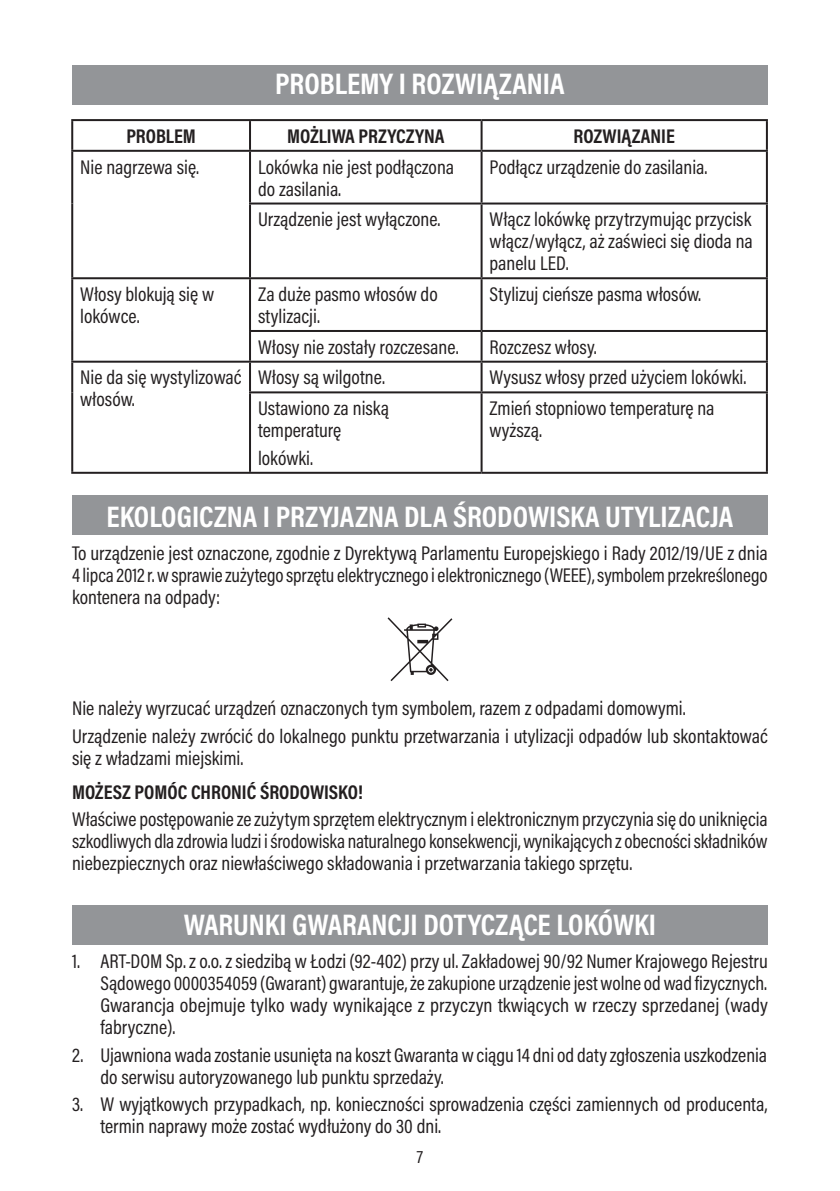
<style>
.page{position:relative;width:840px;height:1191px;background:#fff}
.page>*{position:absolute;margin:0;border:0;box-sizing:border-box;transform-origin:0 0}
.naglowek{font:700 30px "Acumin Pro Cond";color:#fff}
.txt02_mały{font:20px/22px "Acumin Pro Cond";color:#231f20}
.Należy01{font:700 20px "Acumin Pro Cond";color:#231f20}
.t1{font:18px "Acumin Pro Cond";color:#231f20}
</style>
<div class="page">
<div style="left:72px;top:495px;width:695px;height:40px;background:#939598"></div>
<div style="left:72px;top:904px;width:695px;height:40px;background:#939598"></div>
<hr style="left:71px;top:119px;width:179px;height:2px;background:#231f20">
<hr style="left:71px;top:121px;width:2px;height:29px;background:#231f20">
<hr style="left:250px;top:119px;width:231px;height:2px;background:#231f20">
<hr style="left:249px;top:121px;width:2px;height:29px;background:#231f20">
<hr style="left:481px;top:119px;width:286px;height:2px;background:#231f20">
<hr style="left:480px;top:121px;width:2px;height:29px;background:#231f20">
<hr style="left:765px;top:121px;width:2px;height:29px;background:#231f20">
<hr style="left:71px;top:150px;width:179px;height:2px;background:#231f20">
<hr style="left:71px;top:152px;width:2px;height:51px;background:#231f20">
<hr style="left:250px;top:150px;width:231px;height:2px;background:#231f20">
<hr style="left:249px;top:152px;width:2px;height:50px;background:#231f20">
<hr style="left:481px;top:150px;width:286px;height:2px;background:#231f20">
<hr style="left:480px;top:152px;width:2px;height:50px;background:#231f20">
<hr style="left:765px;top:152px;width:2px;height:50px;background:#231f20">
<hr style="left:71px;top:203px;width:2px;height:74px;background:#231f20">
<hr style="left:249px;top:202px;width:232px;height:2px;background:#231f20">
<hr style="left:249px;top:204px;width:2px;height:73px;background:#231f20">
<hr style="left:481px;top:202px;width:286px;height:2px;background:#231f20">
<hr style="left:480px;top:204px;width:2px;height:73px;background:#231f20">
<hr style="left:765px;top:204px;width:2px;height:73px;background:#231f20">
<hr style="left:71px;top:277px;width:179px;height:2px;background:#231f20">
<hr style="left:71px;top:279px;width:2px;height:52px;background:#231f20">
<hr style="left:250px;top:277px;width:231px;height:2px;background:#231f20">
<hr style="left:249px;top:279px;width:2px;height:51px;background:#231f20">
<hr style="left:481px;top:277px;width:286px;height:2px;background:#231f20">
<hr style="left:480px;top:279px;width:2px;height:51px;background:#231f20">
<hr style="left:765px;top:279px;width:2px;height:51px;background:#231f20">
<hr style="left:71px;top:331px;width:2px;height:30px;background:#231f20">
<hr style="left:249px;top:330px;width:232px;height:2px;background:#231f20">
<hr style="left:249px;top:332px;width:2px;height:29px;background:#231f20">
<hr style="left:481px;top:330px;width:286px;height:2px;background:#231f20">
<hr style="left:480px;top:332px;width:2px;height:29px;background:#231f20">
<hr style="left:765px;top:332px;width:2px;height:29px;background:#231f20">
<hr style="left:71px;top:361px;width:179px;height:2px;background:#231f20">
<hr style="left:71px;top:363px;width:2px;height:29px;background:#231f20">
<hr style="left:250px;top:361px;width:231px;height:2px;background:#231f20">
<hr style="left:249px;top:363px;width:2px;height:28px;background:#231f20">
<hr style="left:481px;top:361px;width:286px;height:2px;background:#231f20">
<hr style="left:480px;top:363px;width:2px;height:28px;background:#231f20">
<hr style="left:765px;top:363px;width:2px;height:28px;background:#231f20">
<hr style="left:71px;top:392px;width:2px;height:80px;background:#231f20">
<hr style="left:249px;top:391px;width:232px;height:2px;background:#231f20">
<hr style="left:249px;top:393px;width:2px;height:79px;background:#231f20">
<hr style="left:481px;top:391px;width:286px;height:2px;background:#231f20">
<hr style="left:480px;top:393px;width:2px;height:79px;background:#231f20">
<hr style="left:765px;top:393px;width:2px;height:79px;background:#231f20">
<hr style="left:71px;top:472px;width:179px;height:2px;background:#231f20">
<hr style="left:250px;top:472px;width:231px;height:2px;background:#231f20">
<hr style="left:481px;top:472px;width:286px;height:2px;background:#231f20">
<svg style="left:387px;top:617px;width:65px;height:64px"></svg>
<div style="left:72px;top:65px;width:695px;height:40px;background:#939598"></div>
<p class="naglowek" style="left:275px;top:64px;width:291px">PROBLEMY I ROZWIĄZANIA</p>
<p class="Należy01" style="left:126px;top:123px;width:71px">PROBLEM</p>
<p class="Należy01" style="left:287px;top:123px;width:159px">MOŻLIWA PRZYCZYNA</p>
<p class="Należy01" style="left:573px;top:123px;width:103px">ROZWIĄZANIE</p>
<p class="txt02_mały" style="left:80px;top:155px;width:120px">Nie nagrzewa się.</p>
<p class="txt02_mały" style="left:258px;top:155px;width:197px">Lokówka nie jest podłączona do zasilania.</p>
<p class="txt02_mały" style="left:489px;top:155px;width:219px">Podłącz urządzenie do zasilania.</p>
<p class="txt02_mały" style="left:258px;top:208px;width:184px">Urządzenie jest wyłączone.</p>
<p class="txt02_mały" style="left:489px;top:208px;width:264px;text-align:justify">Włącz lokówkę przytrzymując przycisk włącz/wyłącz, aż zaświeci się dioda na panelu LED.</p>
<p class="txt02_mały" style="left:80px;top:283px;width:135px">Włosy blokują się w lokówce.</p>
<p class="txt02_mały" style="left:258px;top:283px;width:181px">Za duże pasmo włosów do stylizacji.</p>
<p class="txt02_mały" style="left:489px;top:283px;width:213px">Stylizuj cieńsze pasma włosów.</p>
<p class="txt02_mały" style="left:258px;top:335px;width:202px">Włosy nie zostały rozczesane.</p>
<p class="txt02_mały" style="left:489px;top:335px;width:109px">Rozczesz włosy.</p>
<p class="txt02_mały" style="left:80px;top:366px;width:163px">Nie da się wystylizować włosów.</p>
<p class="txt02_mały" style="left:258px;top:366px;width:128px">Włosy są wilgotne.</p>
<p class="txt02_mały" style="left:489px;top:366px;width:258px">Wysusz włosy przed użyciem lokówki.</p>
<p class="txt02_mały" style="left:489px;top:397px;width:226px">Zmień stopniowo temperaturę na wyższą.</p>
<p class="txt02_mały" style="left:258px;top:397px;width:133px">Ustawiono za niską temperaturę</p>
<p class="txt02_mały" style="left:258px;top:446px;width:57px">lokówki.</p>
<p class="naglowek" style="left:107px;top:496px;width:627px">EKOLOGICZNA I PRZYJAZNA DLA ŚRODOWISKA UTYLIZACJA</p>
<p class="txt02_mały" style="left:72px;top:542px;width:697px;text-align:justify">To urządzenie jest oznaczone, zgodnie z Dyrektywą Parlamentu Europejskiego i Rady 2012/19/UE z dnia 4 lipca 2012 r. w sprawie zużytego sprzętu elektrycznego i elektronicznego (WEEE), symbolem przekreślonego kontenera na odpady:</p>
<p class="txt02_mały" style="left:72px;top:696px;width:614px">Nie należy wyrzucać urządzeń oznaczonych tym symbolem, razem z odpadami domowymi.</p>
<p class="txt02_mały" style="left:72px;top:724px;width:697px">Urządzenie należy zwrócić do lokalnego punktu przetwarzania i utylizacji odpadów lub skontaktować się z władzami miejskimi.</p>
<p class="Należy01" style="left:72px;top:778px;width:292px">MOŻESZ POMÓC CHRONIĆ ŚRODOWISKO!</p>
<p class="txt02_mały" style="left:72px;top:808px;width:696px;text-align:justify">Właściwe postępowanie ze zużytym sprzętem elektrycznym i elektronicznym przyczynia się do uniknięcia szkodliwych dla zdrowia ludzi i środowiska naturalnego konsekwencji, wynikających z obecności składników niebezpiecznych oraz niewłaściwego składowania i przetwarzania takiego sprzętu.</p>
<p class="naglowek" style="left:184px;top:904px;width:473px">WARUNKI GWARANCJI DOTYCZĄCE LOKÓWKI</p>
<p class="txt02_mały" style="left:100px;top:949px;width:668px;text-align:justify;text-indent:-28px">1. ART-DOM Sp. z o.o. z siedzibą w Łodzi (92-402) przy ul. Zakładowej 90/92 Numer Krajowego Rejestru Sądowego 0000354059 (Gwarant) gwarantuje, że zakupione urządzenie jest wolne od wad fizycznych.<br>Gwarancja obejmuje tylko wady wynikające z przyczyn tkwiących w rzeczy sprzedanej (wady fabryczne).</p>
<p class="txt02_mały" style="left:100px;top:1043px;width:668px;text-indent:-28px">2. Ujawniona wada zostanie usunięta na koszt Gwaranta w ciągu 14 dni od daty zgłoszenia uszkodzenia do serwisu autoryzowanego lub punktu sprzedaży.</p>
<p class="txt02_mały" style="left:100px;top:1093px;width:668px;text-indent:-28px">3. W wyjątkowych przypadkach, np. konieczności sprowadzenia części zamiennych od producenta, termin naprawy może zostać wydłużony do 30 dni.</p>
<p class="t1" style="left:416px;top:1145px;width:8px">7</p>
</div>
